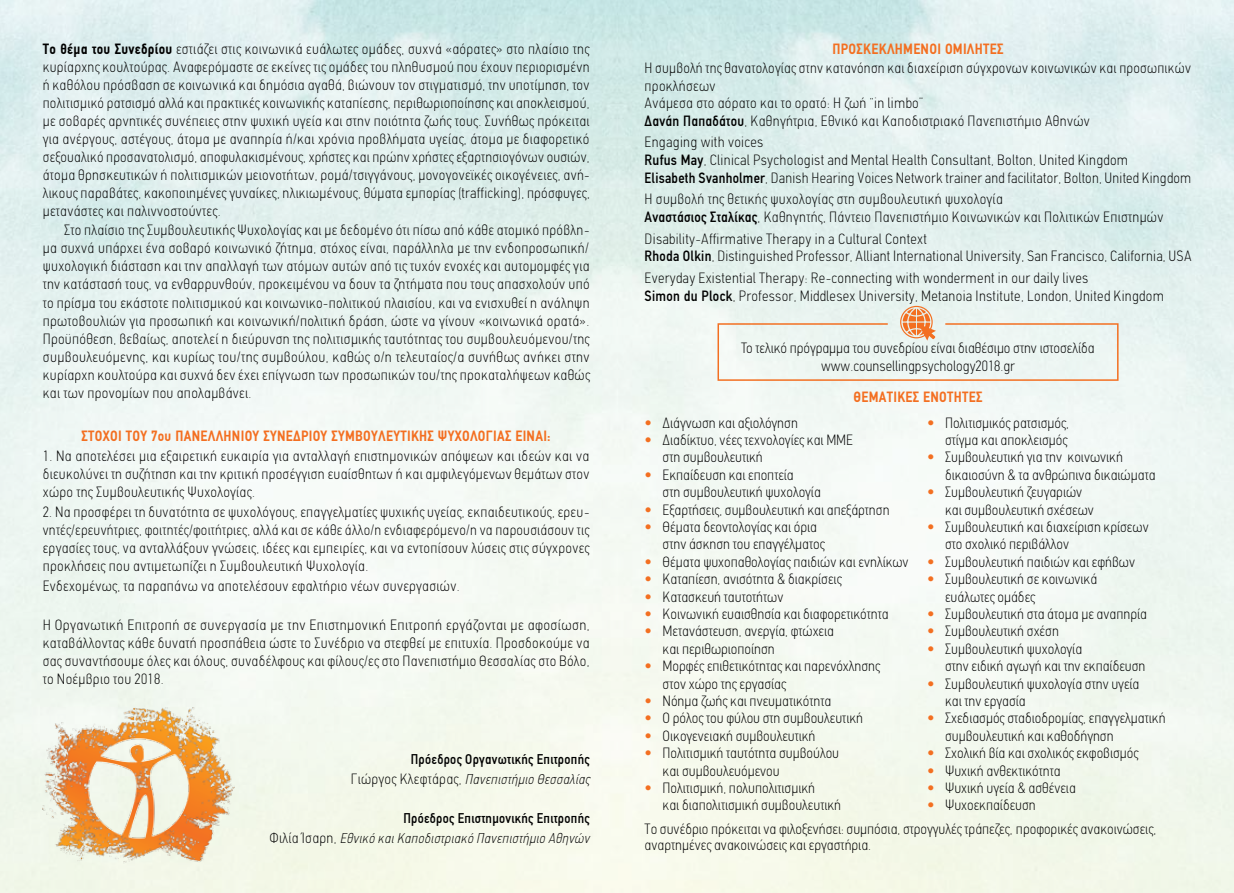
<style>
.page{position:relative;width:1234px;height:893px;background:#fff}
.page>*{position:absolute;margin:0;border:0;box-sizing:border-box;transform-origin:0 0}
.t1{font:100 condensed 15px/18px "PF Din Text";color:#000}
.t2{font:100 condensed 15px/17.5px "PF Din Text";letter-spacing:.02em;color:#000}
.t3{font:700 15px "PF Din Text Condensed";letter-spacing:.02em;color:#f36f21}
.t4{font:italic 100 condensed 14.25px/19.6px "PF Din Text";letter-spacing:.02em;color:#000;text-align:right}
.t5{font:500 condensed 14.25px/19.6px "PF Din Text";letter-spacing:.02em;color:#000;text-align:right}
.s1{font-family:"PF Din Text Condensed";font-weight:700;font-stretch:normal}
.s2{font-weight:100;font-size:15px}
.s3{font-weight:100;font-style:italic}
.s4{font-weight:500;font-style:normal}
.s5{font-style:normal;font-size:15px}
.s6{font-weight:500}
.s7{font-family:"PF Din Text Condensed";font-weight:700;font-stretch:normal;color:#f36f21}
</style>
<div class="page">
<img style="left:43px;top:707px;width:205px;height:164px">
<svg style="left:716px;top:306px;width:402px;height:76px"></svg>
<p class="t1" style="left:43px;top:40px;width:548px;text-align:justify"><span class="s1">Το θέμα του Συνεδρίου</span> εστιάζει στις κοινωνικά ευάλωτες ομάδες, συχνά «αόρατες» στο πλαίσιο της κυρίαρχης κουλτούρας. Αναφερόμαστε σε εκείνες τις ομάδες του πληθυσμού που έχουν περιορισμένη ή καθόλου πρόσβαση σε κοινωνικά και δημόσια αγαθά, βιώνουν τον στιγματισμό, την υποτίμηση, τον πολιτισμικό ρατσισμό αλλά και πρακτικές κοινωνικής καταπίεσης, περιθωριοποίησης και αποκλεισμού, με σοβαρές αρνητικές συνέπειες στην ψυχική υγεία και στην ποιότητα ζωής τους. Συνήθως πρόκειται για ανέργους, αστέγους, άτομα με αναπηρία ή/και χρόνια προβλήματα υγείας, άτομα με διαφορετικό σεξουαλικό προσανατολισμό, αποφυλακισμένους, χρήστες και πρώην χρήστες εξαρτησιογόνων ουσιών, άτομα θρησκευτικών ή πολιτισμικών μειονοτήτων, ρομά/τσιγγάνους, μονογονεϊκές οικογένειες, ανή&shy;λικους παραβάτες, κακοποιημένες γυναίκες, ηλικιωμένους, θύματα εμπορίας (trafficking), πρόσφυγες, μετανάστες και παλιννοστούντες.</p>
<p class="t1" style="left:43px;top:221px;width:548px;text-align:justify;text-indent:21px">Στο πλαίσιο της Συμβουλευτικής Ψυχολογίας και με δεδομένο ότι πίσω από κάθε ατομικό πρόβλη&shy;μα συχνά υπάρχει ένα σοβαρό κοινωνικό ζήτημα, στόχος είναι, παράλληλα με την ενδοπροσωπική/ ψυχολογική διάσταση και την απαλλαγή των ατόμων αυτών από τις τυχόν ενοχές και αυτομομφές για την κατάστασή τους, να ενθαρρυνθούν, προκειμένου να δουν τα ζητήματα που τους απασχολούν υπό το πρίσμα του εκάστοτε πολιτισμικού και κοινωνικο-πολιτικού πλαισίου, και να ενισχυθεί η ανάληψη πρωτοβουλιών για προσωπική και κοινωνική/πολιτική δράση, ώστε να γίνουν «κοινωνικά ορατά».<br>Προϋπόθεση, βεβαίως, αποτελεί η διεύρυνση της πολιτισμικής ταυτότητας του συμβουλευόμενου/της συμβουλευόμενης, και κυρίως του/της συμβούλου, καθώς ο/η τελευταίος/α συνήθως ανήκει στην κυρίαρχη κουλτούρα και συχνά δεν έχει επίγνωση των προσωπικών του/της προκαταλήψεων καθώς και των προνομίων που απολαμβάνει.</p>
<p class="t3" style="left:82px;top:427px;width:470px">Στόχοι του 7ου Πανελλήνιου Συνεδρίου Συμβουλευτικής Ψυχολογίας είναι:</p>
<p class="t1" style="left:43px;top:447px;width:548px;text-align:justify">1. Να αποτελέσει μια εξαιρετική ευκαιρία για ανταλλαγή επιστημονικών απόψεων και ιδεών και να διευκολύνει τη συζήτηση και την κριτική προσέγγιση ευαίσθητων ή και αμφιλεγόμενων θεμάτων στον χώρο της Συμβουλευτικής Ψυχολογίας.</p>
<p class="t1" style="left:43px;top:503px;width:548px;text-align:justify">2. Να προσφέρει τη δυνατότητα σε ψυχολόγους, επαγγελματίες ψυχικής υγείας, εκπαιδευτικούς, ερευ&shy;νητές/ερευνήτριες, φοιτητές/φοιτήτριες, αλλά και σε κάθε άλλο/η ενδιαφερόμενο/η να παρουσιάσουν τις εργασίες τους, να ανταλλάξουν γνώσεις, ιδέες και εμπειρίες, και να εντοπίσουν λύσεις στις σύγχρονες προκλήσεις που αντιμετωπίζει η Συμβουλευτική Ψυχολογία.</p>
<p class="t2" style="left:43px;top:577px;width:418px">Ενδεχομένως, τα παραπάνω να αποτελέσουν εφαλτήριο νέων συνεργασιών.</p>
<p class="t1" style="left:43px;top:616px;width:548px;text-align:justify">Η Οργανωτική Επιτροπή σε συνεργασία με την Επιστημονική Επιτροπή εργάζονται με αφοσίωση, καταβάλλοντας κάθε δυνατή προσπάθεια ώστε το Συνέδριο να στεφθεί με επιτυχία. Προσδοκούμε να σας συναντήσουμε όλες και όλους, συναδέλφους και φίλους/ες στο Πανεπιστήμιο Θεσσαλίας στο Βόλο, το Νοέμβριο του 2018.</p>
<p class="t5" style="left:351px;top:749px;width:240px">Πρόεδρος Οργανωτικής Επιτροπής<br><span class="s2">Γιώργος Κλεφτάρας,</span> <span class="s3">Πανεπιστήμιο Θεσσαλίας</span></p>
<p class="t4" style="left:269px;top:808px;width:321px"><span class="s4">Πρόεδρος Επιστημονικής Επιτροπής<br></span><span class="s5">Φιλία Ίσαρη,</span> Εθνικό και Καποδιστριακό Πανεπιστήμιο Αθηνών</p>
<p class="t3" style="left:832px;top:40px;width:40px">ΠΡΟΣΚΕΚΛΗΜΕΝΟΙ</p>
<p class="t3" style="left:944px;top:40px;width:9px">ΟΜΙΛΗ</p>
<p class="t3" style="left:983px;top:40px;width:22px">ΤΕΣ</p>
<p class="t2" style="left:644px;top:59px;width:547px">H συμβολή της θανατολογίας στην κατανόηση και διαχείριση σύγχρονων κοινωνικών και προσωπικών προκλήσεων<br>Ανάμεσα στο αόρατο και το ορατό: Η ζωή “in limbo”<br><span class="s6">Δανάη Παπαδάτου</span>, Καθηγήτρια, Εθνικό και Καποδιστριακό Πανεπιστήμιο Αθηνών</p>
<p class="t2" style="left:644px;top:134px;width:548px">Engaging with voices<br><span class="s6">Rufus May</span>, Clinical Psychologist and Mental Health Consultant, Bolton, United Kingdom<br><span class="s6">Elisabeth Svanholmer</span>, Danish Hearing Voices Network trainer and facilitator, Bolton, United Kingdom</p>
<p class="t2" style="left:644px;top:191px;width:520px">Η συμβολή της θετικής ψυχολογίας στη συμβουλευτική ψυχολογία<br><span class="s6">Αναστάσιος Σταλίκας</span>, Καθηγητής, Πάντειο Πανεπιστήμιο Κοινωνικών και Πολιτικών Επιστημών</p>
<p class="t2" style="left:644px;top:230px;width:548px">Disability-Affirmative Therapy in a Cultural Context<br><span class="s6">Rhoda Olkin</span>, Distinguished Professor, Alliant International University, San Francisco, California, USA</p>
<p class="t2" style="left:644px;top:269px;width:520px;line-height:18px">Everyday Existential Therapy: Re-connecting with wonderment in our daily lives<br><span class="s6">Simon du Plock</span>, Professor, Middlesex University, Metanoia Institute, London, United Kingdom</p>
<p class="t1" style="left:741px;top:339px;width:355px;text-align:center">Το τελικό πρόγραμμα του συνεδρίου είναι διαθέσιμο στην ιστοσελίδα www.counsellingpsychology2018.gr</p>
<p class="t3" style="left:853px;top:388px;width:130px">ΘΕΜΑΤΙΚΕΣ ΕΝΟΤΗΤΕΣ</p>
<p class="t1" style="left:644px;top:414px;width:155px"><span class="s7">•</span> Διάγνωση και αξιολόγηση</p>
<p class="t1" style="left:662px;top:431px;width:192px;line-height:17.4px;text-indent:-18px"><span class="s7">•</span> Διαδίκτυο, νέες τεχνολογίες και ΜΜΕ στη συμβουλευτική</p>
<p class="t1" style="left:662px;top:466px;width:160px;line-height:17.4px;text-indent:-18px"><span class="s7">•</span> Εκπαίδευση και εποπτεία<br>στη συμβουλευτική ψυχολογία</p>
<p class="t1" style="left:644px;top:501px;width:246px"><span class="s7">•</span> Εξαρτήσεις, συμβουλευτική και απεξάρτηση</p>
<p class="t1" style="left:662px;top:518px;width:163px;line-height:17.4px;text-indent:-18px"><span class="s7">•</span> Θέματα δεοντολογίας και όρια στην άσκηση του επαγγέλματος</p>
<p class="t1" style="left:644px;top:553px;width:265px"><span class="s7">•</span> Θέματα ψυχοπαθολογίας παιδιών και ενηλίκων</p>
<p class="t1" style="left:644px;top:570px;width:198px"><span class="s7">•</span> Καταπίεση, ανισότητα &amp; διακρίσεις</p>
<p class="t1" style="left:644px;top:588px;width:140px"><span class="s7">•</span> Κατασκευή ταυτοτήτων</p>
<p class="t1" style="left:644px;top:605px;width:245px"><span class="s7">•</span> Κοινωνική ευαισθησία και διαφορετικότητα</p>
<p class="t1" style="left:662px;top:623px;width:173px;line-height:17.4px;text-indent:-18px"><span class="s7">•</span> Μετανάστευση, ανεργία, φτώχεια και περιθωριοποίηση</p>
<p class="t1" style="left:662px;top:657px;width:219px;line-height:17.4px;text-indent:-18px"><span class="s7">•</span> Μορφές επιθετικότητας και παρενόχλησης στον χώρο της εργασίας</p>
<p class="t1" style="left:644px;top:692px;width:188px"><span class="s7">•</span> Νόημα ζωής και πνευματικότητα</p>
<p class="t1" style="left:644px;top:709px;width:220px"><span class="s7">•</span> Ο ρόλος του φύλου στη συμβουλευτική</p>
<p class="t1" style="left:644px;top:727px;width:172px"><span class="s7">•</span> Οικογενειακή συμβουλευτική</p>
<p class="t1" style="left:662px;top:744px;width:178px;line-height:17.4px;text-indent:-18px"><span class="s7">•</span> Πολιτισμική ταυτότητα συμβούλου και συμβουλευόμενου</p>
<p class="t1" style="left:662px;top:779px;width:180px;line-height:17.4px;text-indent:-18px"><span class="s7">•</span> Πολιτισμική, πολυπολιτισμική<br>και διαπολιτισμική συμβουλευτική</p>
<p class="t1" style="left:926px;top:414px;width:143px;line-height:17.4px;text-align:right"><span class="s7">•</span> Πολιτισμικός ρατσισμός, στίγμα και αποκλεισμός</p>
<p class="t1" style="left:944px;top:449px;width:212px;line-height:17.4px;text-indent:-18px"><span class="s7">•</span> Συμβουλευτική για την κοινωνική δικαιοσύνη &amp; τα ανθρώπινα δικαιώματα</p>
<p class="t1" style="left:944px;top:483px;width:150px;line-height:17.4px;text-indent:-18px"><span class="s7">•</span> Συμβουλευτική ζευγαριών και συμβουλευτική σχέσεων</p>
<p class="t1" style="left:944px;top:518px;width:205px;line-height:17.4px;text-indent:-18px"><span class="s7">•</span> Συμβουλευτική και διαχείριση κρίσεων στο σχολικό περιβάλλον</p>
<p class="t1" style="left:926px;top:553px;width:209px"><span class="s7">•</span> Συμβουλευτική παιδιών και εφήβων</p>
<p class="t1" style="left:944px;top:570px;width:154px;line-height:17.4px;text-indent:-18px"><span class="s7">•</span> Συμβουλευτική σε κοινωνικά ευάλωτες ομάδες</p>
<p class="t1" style="left:926px;top:605px;width:221px"><span class="s7">•</span> Συμβουλευτική στα άτομα με αναπηρία</p>
<p class="t1" style="left:926px;top:622px;width:133px"><span class="s7">•</span> Συμβουλευτική σχέση</p>
<p class="t1" style="left:944px;top:640px;width:202px;line-height:17.4px;text-indent:-18px"><span class="s7">•</span> Συμβουλευτική ψυχολογία<br>στην ειδική αγωγή και την εκπαίδευση</p>
<p class="t1" style="left:944px;top:675px;width:196px;line-height:17.4px;text-indent:-18px"><span class="s7">•</span> Συμβουλευτική ψυχολογία στην υγεία και την εργασία</p>
<p class="t1" style="left:944px;top:710px;width:222px;line-height:17.4px;text-indent:-18px"><span class="s7">•</span> Σχεδιασμός σταδιοδρομίας, επαγγελματική συμβουλευτική και καθοδήγηση</p>
<p class="t1" style="left:926px;top:744px;width:213px"><span class="s7">•</span> Σχολική βία και σχολικός εκφοβισμός</p>
<p class="t1" style="left:926px;top:762px;width:135px"><span class="s7">•</span> Ψυχική ανθεκτικότητα</p>
<p class="t1" style="left:926px;top:779px;width:150px"><span class="s7">•</span> Ψυχική υγεία &amp; ασθένεια</p>
<p class="t1" style="left:644px;top:794px;width:513px;line-height:23.5px;text-indent:282px"><span class="s7">•</span> Ψυχοεκπαίδευση<br>Το συνέδριο πρόκειται να φιλοξενήσει: συμπόσια, στρογγυλές τράπεζες, προφορικές ανακοινώσεις,</p>
<p class="t1" style="left:644px;top:836px;width:228px">αναρτημένες ανακοινώσεις και εργαστήρια.</p>
</div>
